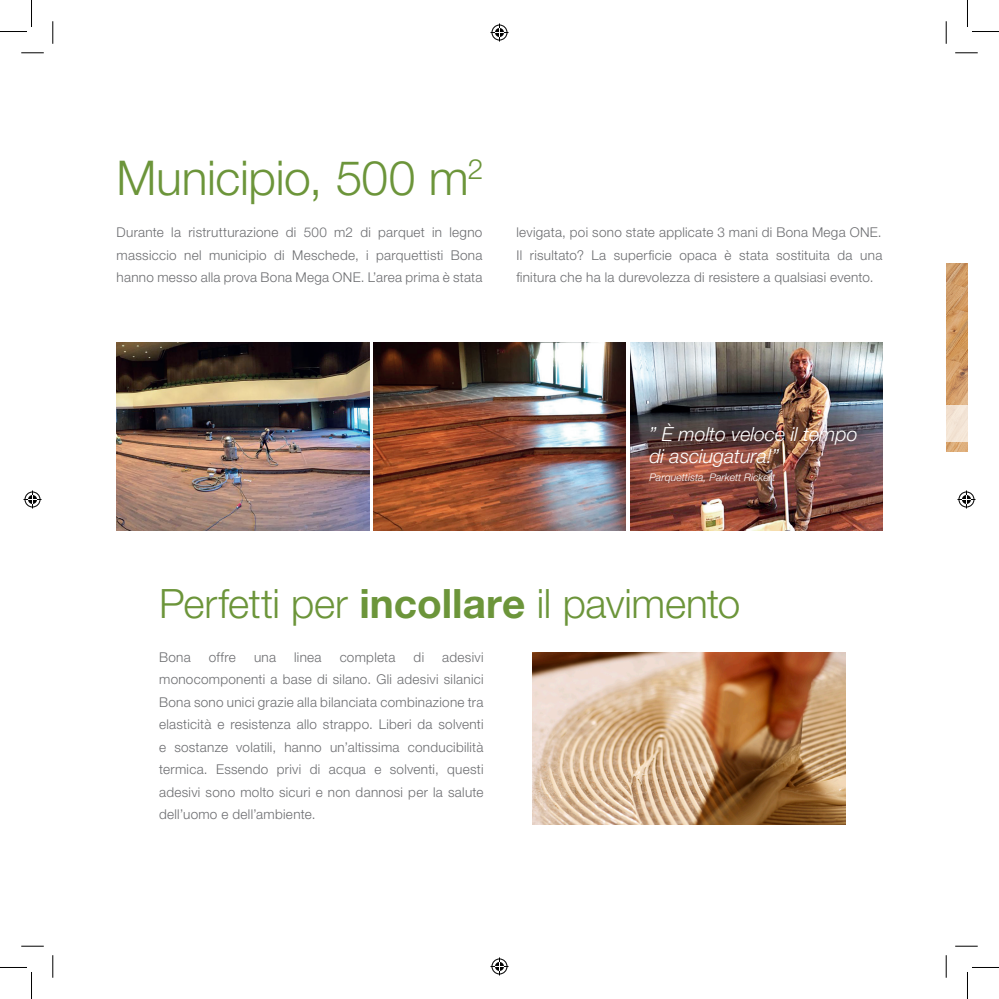
<style>
.page{position:relative;width:999px;height:999px;background:#fff}
.page>*{position:absolute;margin:0;border:0;box-sizing:border-box;transform-origin:0 0}
.t1{font:300 48px "Helvetica Neue LT Std";letter-spacing:-.01em;color:#6c953a}
.t2{font:300 40.5px "Helvetica Neue LT Std";letter-spacing:-.01em;color:#6c953a}
.t3{font:italic 300 19.5px/21.9px "Helvetica Neue LT Std";color:#fff}
.t4{font:300 13.5px/22.5px "Helvetica Neue LT Std";letter-spacing:.02em;color:#6c6d70;text-align:justify}
.t5{font:italic 300 10.5px "Helvetica Neue LT Std";color:#fff}
.s1{font-weight:700}
</style>
<div class="page">
<img style="left:532px;top:652px;width:313px;height:172px">
<img style="left:117px;top:343px;width:252px;height:187px">
<img style="left:373px;top:343px;width:252px;height:187px">
<img style="left:630px;top:343px;width:252px;height:187px">
<img style="left:946px;top:263px;width:21px;height:189px">
<div style="left:944px;top:404px;width:23px;height:37px;background:#f4e5d6"></div>
<svg style="left:21px;top:53px;width:23px;height:1px"></svg>
<svg style="left:955px;top:53px;width:22px;height:1px"></svg>
<svg style="left:21px;top:945px;width:23px;height:1px"></svg>
<svg style="left:955px;top:945px;width:22px;height:1px"></svg>
<svg style="left:53px;top:21px;width:1px;height:23px"></svg>
<svg style="left:53px;top:955px;width:1px;height:22px"></svg>
<svg style="left:945px;top:21px;width:1px;height:23px"></svg>
<svg style="left:945px;top:955px;width:1px;height:22px"></svg>
<svg style="left:0;top:0;width:32px;height:32px"></svg>
<svg style="left:0;top:967px;width:32px;height:31px"></svg>
<svg style="left:967px;top:0;width:31px;height:32px"></svg>
<svg style="left:967px;top:967px;width:31px;height:31px"></svg>
<svg style="left:490px;top:24px;width:18px;height:18px"></svg>
<svg style="left:490px;top:957px;width:18px;height:18px"></svg>
<svg style="left:24px;top:490px;width:18px;height:18px"></svg>
<svg style="left:957px;top:490px;width:18px;height:18px"></svg>
<p class="t1" style="left:117px;top:148px;width:368px">Municipio, 500 m<sup>2</sup></p>
<p class="t4" style="left:117px;top:221px;width:367px">Durante la ristrutturazione di 500 m2 di parquet in legno massiccio nel municipio di Meschede, i parquettisti Bona hanno messo alla prova Bona Mega ONE. L’area prima è stata</p>
<p class="t4" style="left:516px;top:221px;width:366px">levigata, poi sono state applicate 3 mani di Bona Mega ONE.</p>
<p class="t4" style="left:516px;top:243px;width:367px">Il risultato? La superficie opaca è stata sostituita da una finitura che ha la durevolezza di resistere a qualsiasi evento.</p>
<p class="t3" style="left:649px;top:423px;width:210px">” È molto veloce il tempo di asciugatura!”</p>
<p class="t5" style="left:649px;top:471px;width:127px">Parquettista, Parkett Rickert</p>
<p class="t2" style="left:159px;top:579px;width:582px">Perfetti per <span class="s1">incollare</span> il pavimento</p>
<p class="t4" style="left:159px;top:645px;width:326px;text-indent:283px">adesivi monocomponenti a base di silano. Gli adesivi silanici Bona sono unici grazie alla bilanciata combinazione tra elasticità e resistenza allo strappo. Liberi da solventi e sostanze volatili, hanno un’altissima conducibilità termica. Essendo privi di acqua e solventi, questi adesivi sono molto sicuri e non dannosi per la salute dell’uomo e dell’ambiente.</p>
<p class="t4" style="left:159px;top:645px;width:33px">Bona</p>
<p class="t4" style="left:209px;top:645px;width:29px">offre</p>
<p class="t4" style="left:254px;top:645px;width:24px">una</p>
<p class="t4" style="left:294px;top:645px;width:29px">linea</p>
<p class="t4" style="left:339px;top:645px;width:57px">completa</p>
<p class="t4" style="left:413px;top:645px;width:12px">di</p>
</div>
